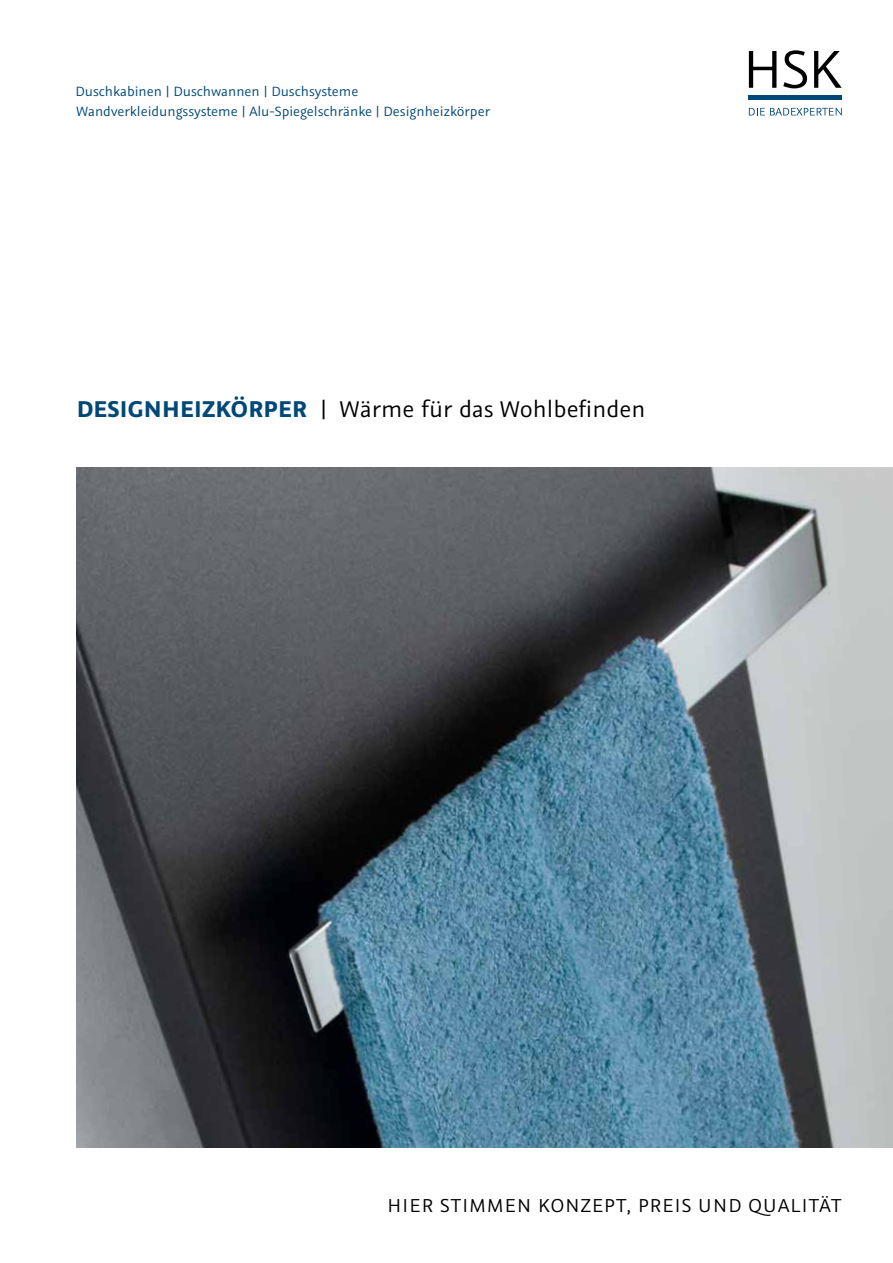
<style>
.page{position:relative;width:893px;height:1263px;background:#fff}
.page>*{position:absolute;margin:0;border:0;box-sizing:border-box;transform-origin:0 0}
.t1{font:25.5px "Graublau Sans";color:#000}
.t2{font:21px "Graublau Sans";letter-spacing:.06em;color:#000}
.t3{font:15px/19.5px "Graublau Sans";color:#004878}
.s1{font-weight:700;color:#004878}
</style>
<div class="page">
<svg style="left:749px;top:51px;width:27px;height:37px"></svg>
<svg style="left:783px;top:50px;width:24px;height:38px"></svg>
<svg style="left:814px;top:51px;width:28px;height:37px"></svg>
<div style="left:748px;top:95px;width:94px;height:5px;background:#004878"></div>
<svg style="left:749px;top:108px;width:93px;height:7px"></svg>
<img style="left:77px;top:468px;width:816px;height:680px">
<p class="t3" style="left:76px;top:82px;width:416px">Duschkabinen | Duschwannen | Duschsysteme<br>Wandverkleidungssysteme | Alu-Spiegelschränke | Designheizkörper</p>
<h1 class="t1" style="left:77px;top:393px;width:570px"><span class="s1">DESIGNHEIZKÖRPER</span> | Wärme für das Wohlbefinden</h1>
<h2 class="t2" style="left:387px;top:1193px;width:455px">HIER STIMMEN KONZEPT, PREIS UND QUALITÄT</h2>
</div>
